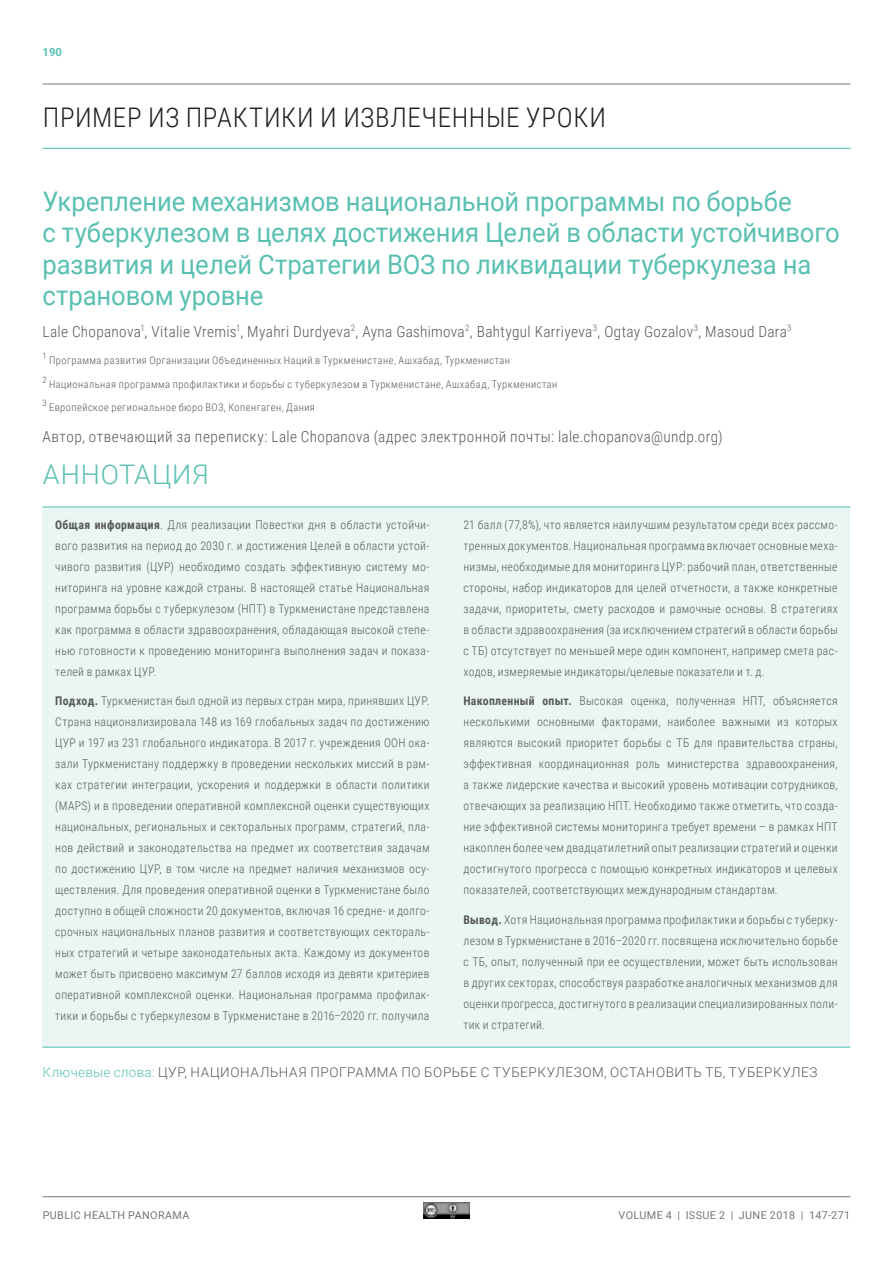
<style>
.page{position:relative;width:893px;height:1263px;background:#fff}
.page>*{position:absolute;margin:0;border:0;box-sizing:border-box;transform-origin:0 0}
.HEAD_B_variable{font:27px/31.5px "Roboto";letter-spacing:-.005em;color:#5ac0b2;scale:.95 1}
.HEAD_A_RU{font:300 27px "Roboto Condensed";letter-spacing:.02em;color:#231f20}
.HEAD_B_RU{font:300 27px "Roboto";letter-spacing:.03em;color:#5ac0b2}
.Author{font:300 15.3px "Roboto Condensed";letter-spacing:.02em;color:#57585a}
.KEYWORDS_RU{font:300 13.5px "Roboto";letter-spacing:.045em;color:#57585a}
.t1{font:300 12px/21px "Roboto Condensed";letter-spacing:.03em;color:#57585a;text-align:justify}
.t2{font:700 11.25px "Roboto";color:#5ac0b2}
.t3{font:10.8px "Roboto";letter-spacing:.035em;color:#757679}
.Footnote_author{font:300 10.5px "Roboto Condensed";letter-spacing:.045em;color:#57585a}
.Footnote_author-2{font:300 8.85px "Roboto Condensed";color:#57585a}
.s1{font-weight:700}
.s2{color:#5ac0b2}
</style>
<div class="page">
<hr style="left:43px;top:84px;width:807px;height:1px;background:#757679">
<hr style="left:43px;top:1196px;width:807px;height:1px;background:#757679">
<hr style="left:43px;top:148px;width:807px;height:1px;background:#5ac0b2">
<div style="left:43px;top:507px;width:807px;height:540px;background:#eaf6f3"></div>
<hr style="left:43px;top:507px;width:807px;height:1px;background:#5ac0b2">
<hr style="left:43px;top:1047px;width:807px;height:1px;background:#5ac0b2">
<img style="left:423px;top:1202px;width:47px;height:16px">
<p class="t2" style="left:43px;top:44px;width:21px">190</p>
<p class="HEAD_A_RU" style="left:43px;top:98px;width:564px">ПРИМЕР ИЗ ПРАКТИКИ И ИЗВЛЕЧЕННЫЕ УРОКИ</p>
<p class="HEAD_B_variable" style="left:43px;top:184px;width:841px">Укрепление механизмов национальной программы по борьбе<br>с туберкулезом в целях достижения Целей в области устойчивого развития и целей Стратегии ВОЗ по ликвидации туберкулеза на страновом уровне</p>
<p class="Author" style="left:43px;top:320px;width:751px">Lale Chopanova<sup>1</sup>, Vitalie Vremis<sup>1</sup>, Myahri Durdyeva<sup>2</sup>, Ayna Gashimova<sup>2</sup>, Bahtygul Karriyeva<sup>3</sup>, Ogtay Gozalov<sup>3</sup>, Masoud Dara<sup>3</sup></p>
<p class="Footnote_author-2" style="left:43px;top:350px;width:6px">1</p>
<p class="Footnote_author" style="left:49px;top:353px;width:463px">Программа развития Организации Объединенных Наций в Туркменистане, Ашхабад, Туркменистан</p>
<p class="Footnote_author-2" style="left:43px;top:373px;width:6px">2</p>
<p class="Footnote_author" style="left:49px;top:377px;width:510px">Национальная программа профилактики и борьбы с туберкулезом в Туркменистане, Ашхабад, Туркменистан</p>
<p class="Footnote_author-2" style="left:43px;top:397px;width:6px">3</p>
<p class="Footnote_author" style="left:49px;top:400px;width:267px">Европейское региональное бюро ВОЗ, Копенгаген, Дания</p>
<p class="Author" style="left:43px;top:425px;width:682px">Автор, отвечающий за переписку: Lale Chopanova (адрес электронной почты: lale.chopanova@undp.org)</p>
<p class="HEAD_B_RU" style="left:43px;top:455px;width:167px">АННОТАЦИЯ</p>
<p class="t1" style="left:55px;top:513px;width:376px"><span class="s1">Общая информация</span>. Для реализации Повестки дня в области устойчи&shy;вого развития на период до 2030 г. и достижения Целей в области устой&shy;чивого развития (ЦУР) необходимо создать эффективную систему мо&shy;ниторинга на уровне каждой страны. В настоящей статье Национальная программа борьбы с туберкулезом (НПТ) в Туркменистане представлена как программа в области здравоохранения, обладающая высокой степе&shy;нью готовности к проведению мониторинга выполнения задач и показа&shy;телей в рамках ЦУР.</p>
<p class="t1" style="left:55px;top:690px;width:376px"><span class="s1">Подход.</span> Туркменистан был одной из первых стран мира, принявших ЦУР.<br>Страна национализировала 148 из 169 глобальных задач по достижению ЦУР и 197 из 231 глобального индикатора. В 2017 г. учреждения ООН ока&shy;зали Туркменистану поддержку в проведении нескольких миссий в рам&shy;ках стратегии интеграции, ускорения и поддержки в области политики (MAPS) и в проведении оперативной комплексной оценки существующих национальных, региональных и секторальных программ, стратегий, пла&shy;нов действий и законодательства на предмет их соответствия задачам по достижению ЦУР, в том числе на предмет наличия механизмов осу&shy;ществления. Для проведения оперативной оценки в Туркменистане было доступно в общей сложности 20 документов, включая 16 средне- и долго&shy;срочных национальных планов развития и соответствующих сектораль&shy;ных стратегий и четыре законодательных акта. Каждому из документов может быть присвоено максимум 27 баллов исходя из девяти критериев оперативной комплексной оценки. Национальная программа профилак&shy;тики и борьбы с туберкулезом в Туркменистане в 2016–2020 гг. получила</p>
<p class="t1" style="left:463px;top:513px;width:376px">21 балл (77,8%), что является наилучшим результатом среди всех рассмо&shy;тренных документов. Национальная программа включает основные меха&shy;низмы, необходимые для мониторинга ЦУР: рабочий план, ответственные стороны, набор индикаторов для целей отчетности, а также конкретные задачи, приоритеты, смету расходов и рамочные основы. В стратегиях в области здравоохранения (за исключением стратегий в области борьбы с ТБ) отсутствует по меньшей мере один компонент, например смета рас&shy;ходов, измеряемые индикаторы/целевые показатели и т. д.</p>
<p class="t1" style="left:463px;top:690px;width:376px"><span class="s1">Накопленный опыт.</span> Высокая оценка, полученная НПТ, объясняется несколькими основными факторами, наиболее важными из которых являются высокий приоритет борьбы с ТБ для правительства страны, эффективная координационная роль министерства здравоохранения, а также лидерские качества и высокий уровень мотивации сотрудников, отвечающих за реализацию НПТ. Необходимо также отметить, что созда&shy;ние эффективной системы мониторинга требует времени – в рамках НПТ накоплен более чем двадцатилетний опыт реализации стратегий и оценки достигнутого прогресса с помощью конкретных индикаторов и целевых показателей, соответствующих международным стандартам.</p>
<p class="t1" style="left:463px;top:908px;width:376px"><span class="s1">Вывод.</span> Хотя Национальная программа профилактики и борьбы с туберку&shy;лезом в Туркменистане в 2016–2020 гг. посвящена исключительно борьбе с ТБ, опыт, полученный при ее осуществлении, может быть использован в других секторах, способствуя разработке аналогичных механизмов для оценки прогресса, достигнутого в реализации специализированных поли&shy;тик и стратегий.</p>
<p class="KEYWORDS_RU" style="left:43px;top:1062px;width:776px"><span class="s2">Ключевые слова:</span> ЦУР, НАЦИОНАЛЬНАЯ ПРОГРАММА ПО БОРЬБЕ С ТУБЕРКУЛЕЗОМ, ОСТАНОВИТЬ ТБ, ТУБЕРКУЛЕЗ</p>
<p class="t3" style="left:43px;top:1207px;width:148px">PUBLIC HEALTH PANORAMA</p>
<p class="t3" style="left:619px;top:1207px;width:233px">VOLUME 4 | ISSUE 2 | JUNE 2018 | 147-271</p>
</div>
